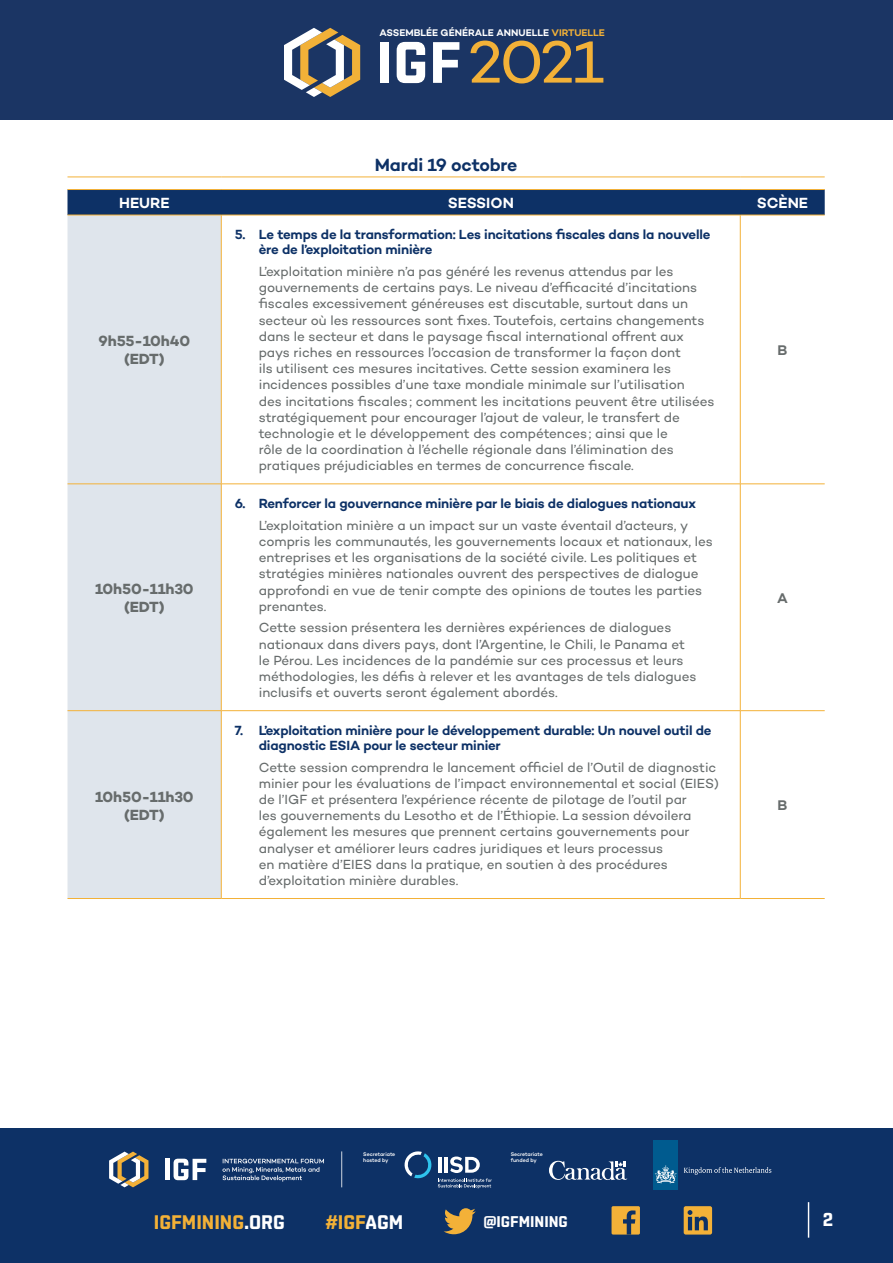
<style>
.page{position:relative;width:893px;height:1263px;background:#fff}
.page>*{position:absolute;margin:0;border:0;box-sizing:border-box;transform-origin:0 0}
.t1{font:60.45px "Campton";color:#f2b138}
.t2{font:700 19.65px "Shentox";color:#f3b137}
.t3{font:700 18.75px "Shentox";color:#fff}
.t4{font:600 18px "Campton";letter-spacing:-.015em;color:#0d3166}
.t5{font:700 15.6px "Shentox";color:#fff}
.t6{font:700 15px/18px "Campton";letter-spacing:-.01em;color:#676c6c;text-align:center}
.t7{font:600 15px "Campton";letter-spacing:-.005em;color:#fff}
.t8{font:600 14.25px "Campton";color:#676c6c}
.t9{font:13.5px/16.2px "Campton";letter-spacing:-.005em;color:#676c6c}
.t10{font:600 13.5px/15px "Campton";letter-spacing:-.015em;color:#0d3166}
.t11{font:600 9.75px "Campton";color:#fff}
.t12{font:500 5.4px/6.4px "Campton";letter-spacing:-.005em;color:#fff}
.s1{color:#f2b138}
.s2{color:#fff}
</style>
<div class="page">
<div style="left:0;top:1128px;width:893px;height:135px;background:#0d3166"></div>
<hr style="left:165px;top:1159px;width:4px;height:21px;background:#fff">
<svg style="left:174px;top:1159px;width:32px;height:21px"></svg>
<svg style="left:109px;top:1151px;width:39px;height:36px"></svg>
<svg style="left:222px;top:1159px;width:102px;height:22px"></svg>
<svg style="left:404px;top:1151px;width:88px;height:37px"></svg>
<hr style="left:341px;top:1151px;width:1px;height:36px;background:#fff">
<svg style="left:549px;top:1161px;width:78px;height:19px"></svg>
<div style="left:653px;top:1140px;width:25px;height:50px;background:#005b8f"></div>
<svg style="left:655px;top:1165px;width:21px;height:19px"></svg>
<svg style="left:684px;top:1167px;width:87px;height:8px"></svg>
<hr style="left:808px;top:1202px;width:1px;height:36px;background:#fff">
<div style="left:0;top:0;width:893px;height:119px;background:#1b3564"></div>
<svg style="left:444px;top:1208px;width:32px;height:26px"></svg>
<div style="left:611px;top:1206px;width:29px;height:28px;background:#f3b138;border-radius:2px"></div>
<svg style="left:623px;top:1210px;width:12px;height:24px"></svg>
<svg style="left:684px;top:1206px;width:28px;height:28px"></svg>
<div style="left:380px;top:42px;width:9px;height:41px;background:#fff"></div>
<svg style="left:397px;top:42px;width:28px;height:41px"></svg>
<svg style="left:433px;top:42px;width:26px;height:41px"></svg>
<svg style="left:284px;top:28px;width:76px;height:69px"></svg>
<div style="left:68px;top:190px;width:757px;height:25px;background:#0d3166"></div>
<div style="left:68px;top:216px;width:153px;height:682px;background:#dfe5ec"></div>
<svg style="left:222px;top:216px;width:603px;height:682px"></svg>
<hr style="left:221px;top:215px;width:1px;height:269px;background:#f3b138">
<hr style="left:740px;top:215px;width:1px;height:269px;background:#f3b138">
<hr style="left:68px;top:484px;width:153px;height:1px;background:#f3b138">
<hr style="left:221px;top:484px;width:519px;height:1px;background:#f3b138">
<hr style="left:221px;top:484px;width:1px;height:226px;background:#f3b138">
<hr style="left:740px;top:484px;width:85px;height:1px;background:#f3b138">
<hr style="left:740px;top:484px;width:1px;height:226px;background:#f3b138">
<hr style="left:68px;top:710px;width:153px;height:1px;background:#f3b138">
<hr style="left:221px;top:710px;width:519px;height:1px;background:#f3b138">
<hr style="left:221px;top:711px;width:1px;height:187px;background:#f3b138">
<hr style="left:740px;top:710px;width:85px;height:1px;background:#f3b138">
<hr style="left:740px;top:711px;width:1px;height:187px;background:#f3b138">
<hr style="left:68px;top:898px;width:153px;height:1px;background:#f3b138">
<hr style="left:221px;top:898px;width:519px;height:1px;background:#f3b138">
<hr style="left:740px;top:898px;width:85px;height:1px;background:#f3b138">
<hr style="left:68px;top:177px;width:153px;height:1px;background:#f3b138">
<hr style="left:221px;top:177px;width:519px;height:1px;background:#f3b138">
<hr style="left:740px;top:177px;width:85px;height:1px;background:#f3b138">
<hr style="left:68px;top:189px;width:153px;height:1px;background:#f3b138">
<hr style="left:221px;top:189px;width:519px;height:1px;background:#f3b138">
<hr style="left:740px;top:189px;width:85px;height:1px;background:#f3b138">
<hr style="left:68px;top:215px;width:153px;height:1px;background:#f3b138">
<hr style="left:221px;top:215px;width:519px;height:1px;background:#f3b138">
<hr style="left:740px;top:215px;width:85px;height:1px;background:#f3b138">
<p class="t11" style="left:380px;top:26px;width:227px">ASSEMBLÉE GÉNÉRALE ANNUELLE <span class="s1">VIRTUELLE</span></p>
<h1 class="t1" style="left:468px;top:24px;width:137px">2021</h1>
<h3 class="t4" style="left:375px;top:153px;width:144px">Mardi 19 octobre</h3>
<p class="t7" style="left:119px;top:194px;width:52px">HEURE</p>
<p class="t7" style="left:448px;top:194px;width:68px">SESSION</p>
<p class="t7" style="left:757px;top:194px;width:53px">SCÈNE</p>
<p class="t6" style="left:99px;top:332px;width:93px">9h55-10h40 (EDT)</p>
<p class="t6" style="left:95px;top:580px;width:100px">10h50-11h30 (EDT)</p>
<p class="t6" style="left:95px;top:787px;width:100px">10h50-11h30 (EDT)</p>
<p class="t10" style="left:259px;top:227px;width:453px;text-indent:-24px">5. Le temps de la transformation: Les incitations fiscales dans la nouvelle ère de l’exploitation minière</p>
<p class="t9" style="left:259px;top:263px;width:457px">L’exploitation minière n’a pas généré les revenus attendus par les gouvernements de certains pays. Le niveau d’efficacité d’incitations fiscales excessivement généreuses est discutable, surtout dans un secteur où les ressources sont fixes. Toutefois, certains changements dans le secteur et dans le paysage fiscal international offrent aux pays riches en ressources l’occasion de transformer la façon dont<br>ils utilisent ces mesures incitatives. Cette session examinera les incidences possibles d’une taxe mondiale minimale sur l’utilisation<br>des incitations fiscales; comment les incitations peuvent être utilisées stratégiquement pour encourager l’ajout de valeur, le transfert de technologie et le développement des compétences; ainsi que le<br>rôle de la coordination à l’échelle régionale dans l’élimination des pratiques préjudiciables en termes de concurrence fiscale.</p>
<p class="t10" style="left:235px;top:496px;width:463px">6. Renforcer la gouvernance minière par le biais de dialogues nationaux</p>
<p class="t9" style="left:259px;top:517px;width:455px">L’exploitation minière a un impact sur un vaste éventail d’acteurs, y compris les communautés, les gouvernements locaux et nationaux, les entreprises et les organisations de la société civile. Les politiques et stratégies minières nationales ouvrent des perspectives de dialogue approfondi en vue de tenir compte des opinions de toutes les parties prenantes.</p>
<p class="t9" style="left:259px;top:619px;width:439px">Cette session présentera les dernières expériences de dialogues nationaux dans divers pays, dont l’Argentine, le Chili, le Panama et le Pérou. Les incidences de la pandémie sur ces processus et leurs méthodologies, les défis à relever et les avantages de tels dialogues inclusifs et ouverts seront également abordés.</p>
<p class="t10" style="left:259px;top:723px;width:454px;text-indent:-24px">7. L’exploitation minière pour le développement durable: Un nouvel outil de diagnostic ESIA pour le secteur minier</p>
<p class="t9" style="left:259px;top:758px;width:461px">Cette session comprendra le lancement officiel de l’Outil de diagnostic minier pour les évaluations de l’impact environnemental et social (EIES) de l’IGF et présentera l’expérience récente de pilotage de l’outil par<br>les gouvernements du Lesotho et de l’Éthiopie. La session dévoilera également les mesures que prennent certains gouvernements pour analyser et améliorer leurs cadres juridiques et leurs processus<br>en matière d’EIES dans la pratique, en soutien à des procédures d’exploitation minière durables.</p>
<p class="t8" style="left:777px;top:341px;width:11px">B</p>
<p class="t8" style="left:777px;top:589px;width:12px">A</p>
<p class="t8" style="left:777px;top:796px;width:11px">B</p>
<p class="t12" style="left:363px;top:1151px;width:34px">Secretariate hosted by</p>
<p class="t12" style="left:511px;top:1151px;width:34px">Secretariate funded by</p>
<h2 class="t2" style="left:154px;top:1210px;width:132px">IGFMINING<span class="s2">.ORG</span></h2>
<h2 class="t2" style="left:325px;top:1210px;width:79px">#IGF<span class="s2">AGM</span></h2>
<p class="t5" style="left:483px;top:1212px;width:86px">@IGFMINING</p>
<h3 class="t3" style="left:823px;top:1208px;width:12px">2</h3>
</div>
